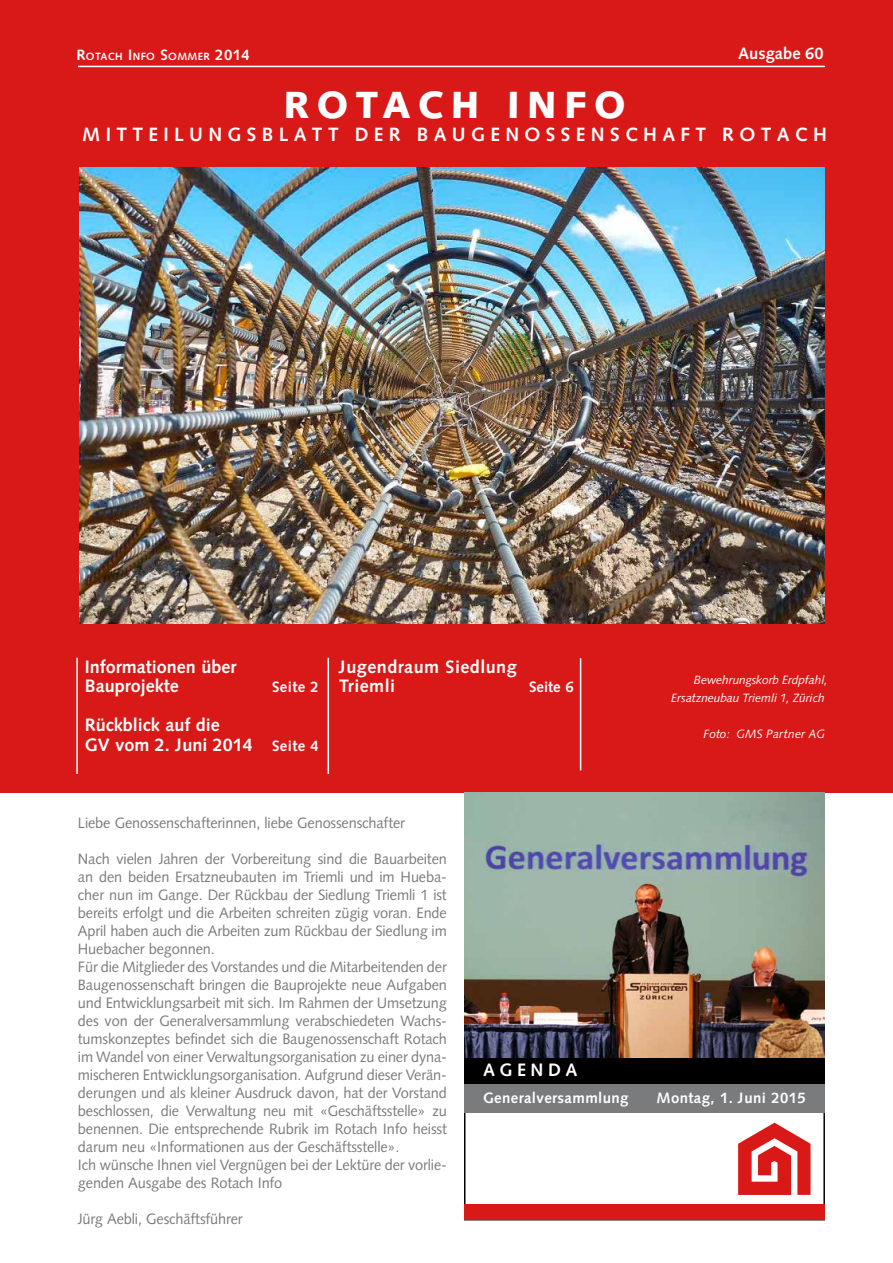
<style>
.page{position:relative;width:893px;height:1263px;background:#fff}
.page>*{position:absolute;margin:0;border:0;box-sizing:border-box;transform-origin:0 0}
.t1{font:900 37.8px "Syntax";letter-spacing:.2em;color:#fff}
.t2{font:700 19.2px "Syntax";color:#fff}
.t3{font:700 18px/19.5px "Syntax";color:#fff}
.t4{font:700 18px/19.5px "Syntax";letter-spacing:.025em;color:#fff}
.t5{font:700 16.5px "Syntax";color:#fff}
.t6{font:15px/18px "Syntax";letter-spacing:-.01em;color:#7a7b7d}
.t7{font:700 15px "Syntax";letter-spacing:.025em;color:#fff}
.t8{font:italic 12px/18px "Syntax";letter-spacing:-.005em;color:#fff;text-align:right}
.t9{font:700 10.5px "Syntax";letter-spacing:.035em;color:#fff}
.s1{font-size:15px}
</style>
<div class="page">
<div style="left:0;top:0;width:893px;height:792px;background:#d91918"></div>
<img style="left:79px;top:167px;width:746px;height:457px">
<hr style="left:78px;top:66px;width:747px;height:1px;background:#fff">
<div style="left:464px;top:1058px;width:361px;height:27px;background:#000"></div>
<svg style="left:738px;top:1123px;width:72px;height:72px"></svg>
<div style="left:464px;top:1058px;width:361px;height:162px;border:2px solid #000"></div>
<div style="left:464px;top:1204px;width:361px;height:16px;background:#d91918"></div>
<hr style="left:580px;top:658px;width:1px;height:112px;background:#fff">
<hr style="left:328px;top:658px;width:1px;height:116px;background:#fff">
<hr style="left:76px;top:658px;width:2px;height:116px;background:#fff">
<div style="left:464px;top:1085px;width:361px;height:28px;background:#7a7b7d"></div>
<img style="left:464px;top:792px;width:361px;height:266px">
<p class="t9" style="left:76px;top:51px;width:175px"><span class="s1">R</span>OTACH <span class="s1">I</span>NFO <span class="s1">S</span>OMMER <span class="s1">2014</span></p>
<p class="t5" style="left:738px;top:44px;width:87px">Ausgabe 60</p>
<h1 class="t1" style="left:283px;top:82px;width:344px">ROTACH INFO</h1>
<p class="t2" style="left:82px;top:123px;width:746px">M I T T E I L U N G S B L A T T D E R B A U G E N O S S E N S C H A F T R O T A C H</p>
<p class="t3" style="left:85px;top:657px;width:153px">Informationen über<br>Bauprojekte</p>
<p class="t7" style="left:272px;top:678px;width:48px">Seite 2</p>
<p class="t3" style="left:85px;top:715px;width:236px">Rückblick auf die<br>GV vom 2. Juni 2014 <span class="s1">Seite 4</span></p>
<p class="t4" style="left:339px;top:657px;width:179px">Jugendraum Siedlung<br>Triemli</p>
<p class="t7" style="left:529px;top:678px;width:46px">Seite 6</p>
<p class="t8" style="left:671px;top:671px;width:158px">Bewehrungskorb Erdpfahl,<br>Ersatzneubau Triemli 1, Zürich</p>
<p class="t8" style="left:704px;top:725px;width:123px">Foto: GMS Partner AG</p>
<p class="t6" style="left:78px;top:814px;width:329px">Liebe Genossenschafterinnen, liebe Genossenschafter</p>
<p class="t6" style="left:78px;top:850px;width:370px">Nach vielen Jahren der Vorbereitung sind die Bauarbeiten an den beiden Ersatzneubauten im Triemli und im Hueba&shy;cher nun im Gange. Der Rückbau der Siedlung Triemli 1 ist bereits erfolgt und die Arbeiten schreiten zügig voran. Ende April haben auch die Arbeiten zum Rückbau der Siedlung im Huebacher begonnen.<br>Für die Mitglieder des Vorstandes und die Mitarbeitenden der Baugenossenschaft bringen die Bauprojekte neue Aufgaben und Entwicklungsarbeit mit sich. Im Rahmen der Umsetzung des von der Generalversammlung verabschiedeten Wachs&shy;tumskonzeptes befindet sich die Baugenossenschaft Rotach im Wandel von einer Verwaltungsorganisation zu einer dyna&shy;mischeren Entwicklungsorganisation. Aufgrund dieser Verän&shy;derungen und als kleiner Ausdruck davon, hat der Vorstand beschlossen, die Verwaltung neu mit «Geschäftsstelle» zu benennen. Die entsprechende Rubrik im Rotach Info heisst darum neu «Informationen aus der Geschäftsstelle».<br>Ich wünsche Ihnen viel Vergnügen bei der Lektüre der vorlie&shy;genden Ausgabe des Rotach Info</p>
<p class="t6" style="left:78px;top:1210px;width:166px">Jürg Aebli, Geschäftsführer</p>
<p class="t3" style="left:483px;top:1060px;width:96px">AGENDA</p>
<p class="t7" style="left:483px;top:1090px;width:147px">Generalversammlung</p>
<p class="t7" style="left:657px;top:1090px;width:151px">Montag, 1. Juni 2015</p>
</div>
